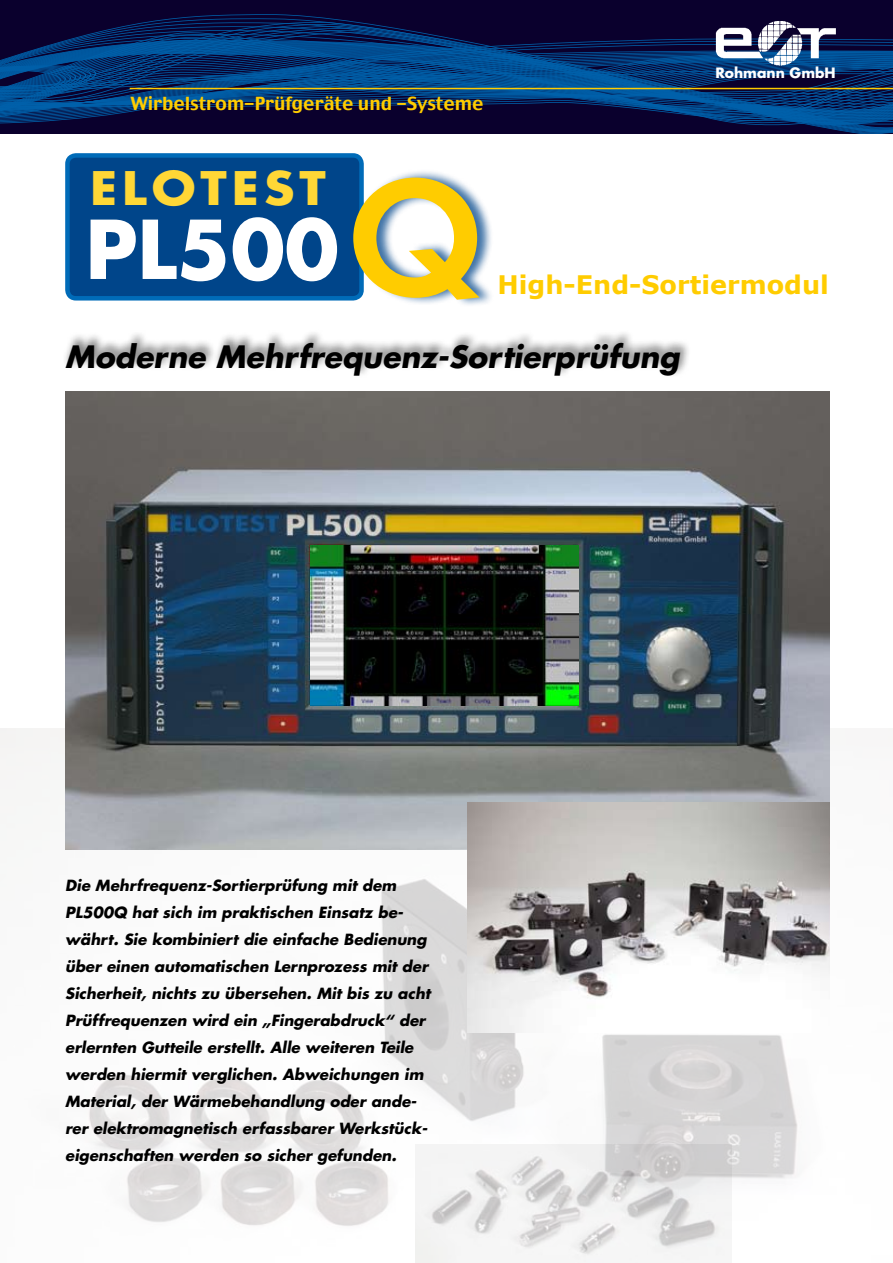
<style>
.page{position:relative;width:893px;height:1263px;background:#fff}
.page>*{position:absolute;margin:0;border:0;box-sizing:border-box;transform-origin:0 0}
.t1{font:600 172.5px "Futura";color:#fc0}
.t2{font:700 78.75px "Futura";color:#fff}
.t3{font:700 45px "Futura";letter-spacing:.1em;color:#ffd736;scale:1.1 1}
.t4{font:italic 700 30px "Futura";color:#000}
.t5{font:700 25.5px "Verdana";color:#fc0}
.t6{font:18px "Charcoal";color:#fc0}
.t7{font:italic 700 15px/27px "Futura";color:#000}
.t8{font:700 13.95px "Futura";color:#fff}
</style>
<div class="page">
<div style="left:67px;top:155px;width:294px;height:143px;background:#00458a;border-radius:9px"></div>
<div style="left:65px;top:153px;width:299px;height:148px;border:4px solid #006bb8;border-radius:9px"></div>
<img style="left:0;top:729px;width:830px;height:534px">
<svg style="left:0;top:0;width:893px;height:134px;background:#090635"></svg>
<svg style="left:0;top:124px;width:893px;height:8px;background:#090534"></svg>
<svg style="left:0;top:38px;width:893px;height:86px;background:#05336e"></svg>
<img style="left:714px;top:21px;width:126px;height:48px">
<hr style="left:130px;top:88px;width:763px;height:1px;background:#fc0">
<img style="left:65px;top:391px;width:764px;height:458px">
<img style="left:468px;top:803px;width:361px;height:229px">
<div style="left:354px;top:169px;width:141px;height:138px;background:#00458a;opacity:.75"></div>
<img style="left:310px;top:545px;width:268px;height:161px">
<div style="left:61px;top:329px;width:629px;height:48px;background:#000;opacity:.55"></div>
<p class="t6" style="left:131px;top:92px;width:354px">Wirbelstrom-Prüfgeräte und -Systeme</p>
<p class="t8" style="left:715px;top:64px;width:122px">Rohmann GmbH</p>
<h3 class="t3" style="left:90px;top:157px;width:216px">ELOTEST</h3>
<h2 class="t2" style="left:86px;top:195px;width:255px">PL500</h2>
<h1 class="t1" style="left:346px;top:135px;width:139px">Q</h1>
<h3 class="t5" style="left:497px;top:269px;width:333px">High-End-Sortiermodul</h3>
<h3 class="t4" style="left:65px;top:336px;width:616px">Moderne Mehrfrequenz-Sortierprüfung</h3>
<p class="t7" style="left:65px;top:872px;width:367px">Die Mehrfrequenz-Sortierprüfung mit dem PL500Q hat sich im praktischen Einsatz be&shy;währt. Sie kombiniert die einfache Bedienung über einen automatischen Lernprozess mit der Sicherheit, nichts zu übersehen. Mit bis zu acht Prüffrequenzen wird ein „Fingerabdruck“ der erlernten Gutteile erstellt. Alle weiteren Teile werden hiermit verglichen. Abweichungen im Material, der Wärmebehandlung oder ande&shy;rer elektromagnetisch erfassbarer Werkstück&shy;eigenschaften werden so sicher gefunden.</p>
</div>
